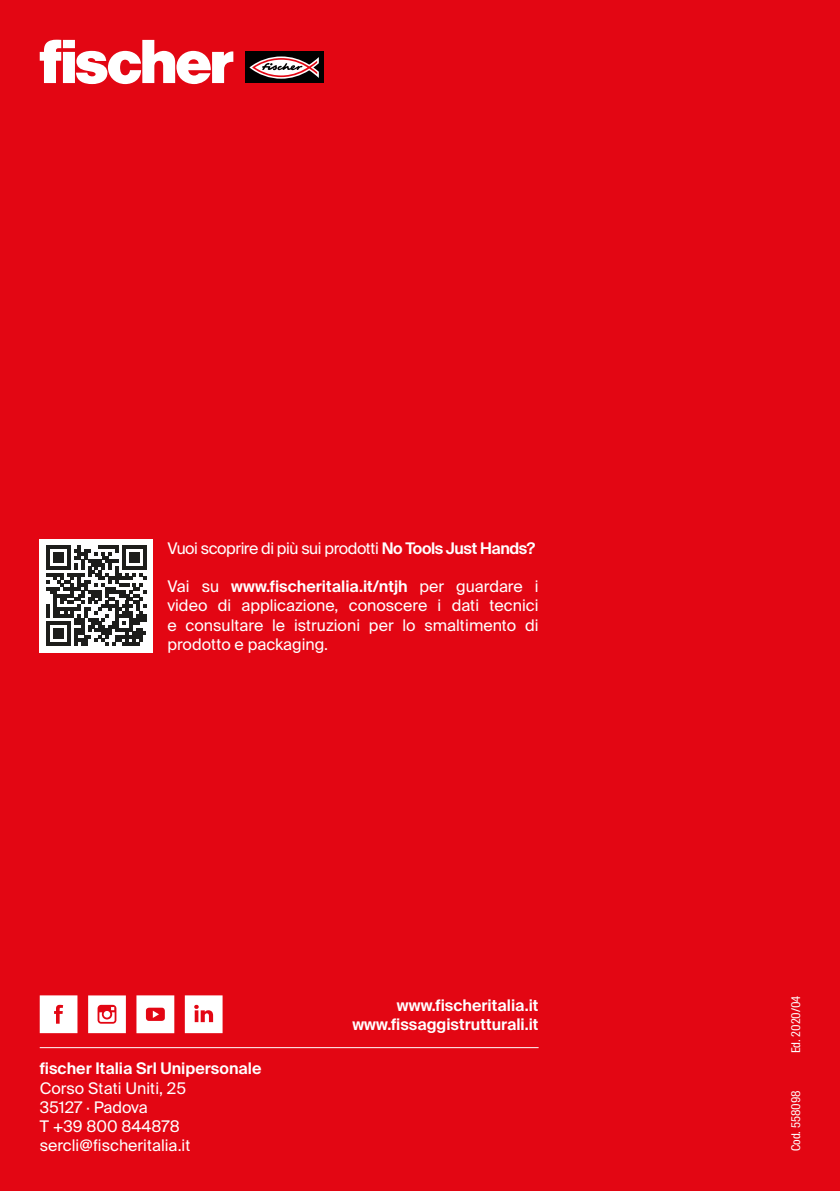
<style>
.page{position:relative;width:840px;height:1191px;background:#fff}
.page>*{position:absolute;margin:0;border:0;box-sizing:border-box;transform-origin:0 0}
.t1{font:16px/19.2px "fischerstrong";color:#fff}
.t2{font:600 16px/19.2px "fischerstrong";color:#fff;text-align:right}
.t3{font:16px "fischerstrong";letter-spacing:-.03em;color:#fff}
.t4{font:12px "fischerstrong Cond";color:#fff}
.s1{font-weight:600}
</style>
<div class="page">
<div style="left:0;top:0;width:839px;height:1191px;background:#e30613"></div>
<div style="left:245px;top:52px;width:78px;height:31px;background:#000"></div>
<svg style="left:249px;top:56px;width:69px;height:23px"></svg>
<svg style="left:40px;top:40px;width:193px;height:44px"></svg>
<hr style="left:40px;top:1047px;width:498px;height:1px;background:#fff">
<svg style="left:40px;top:995px;width:182px;height:38px"></svg>
<div style="left:40px;top:539px;width:113px;height:113px;background:#fff"></div>
<svg style="left:47px;top:545px;width:99px;height:100px"></svg>
<hr style="left:122px;top:642px;width:17px;height:3px;background:#1d1d1b">
<p class="t3" style="left:167px;top:539px;width:369px">Vuoi scoprire di più sui prodotti <span class="s1">No Tools Just Hands?</span></p>
<p class="t1" style="left:167px;top:577px;width:372px;text-align:justify">Vai su <span class="s1">www.fischeritalia.it/ntjh</span> per guardare i video di applicazione, conoscere i dati tecnici e consultare le istruzioni per lo smaltimento di prodotto e packaging.</p>
<p class="t2" style="left:40px;top:1059px;width:223px">fischer Italia Srl Unipersonale</p>
<p class="t1" style="left:40px;top:1078px;width:152px">Corso Stati Uniti, 25<br>35127 · Padova<br>T +39 800 844878 sercli@fischeritalia.it</p>
<p class="t2" style="left:352px;top:995px;width:188px">www.fischeritalia.it www.fissaggistrutturali.it</p>
<p class="t4" style="left:788px;top:1053px;width:59px;rotate:-90deg">Ed. 2020/04</p>
<p class="t4" style="left:788px;top:1151px;width:62px;rotate:-90deg">Cod. 558098</p>
</div>
